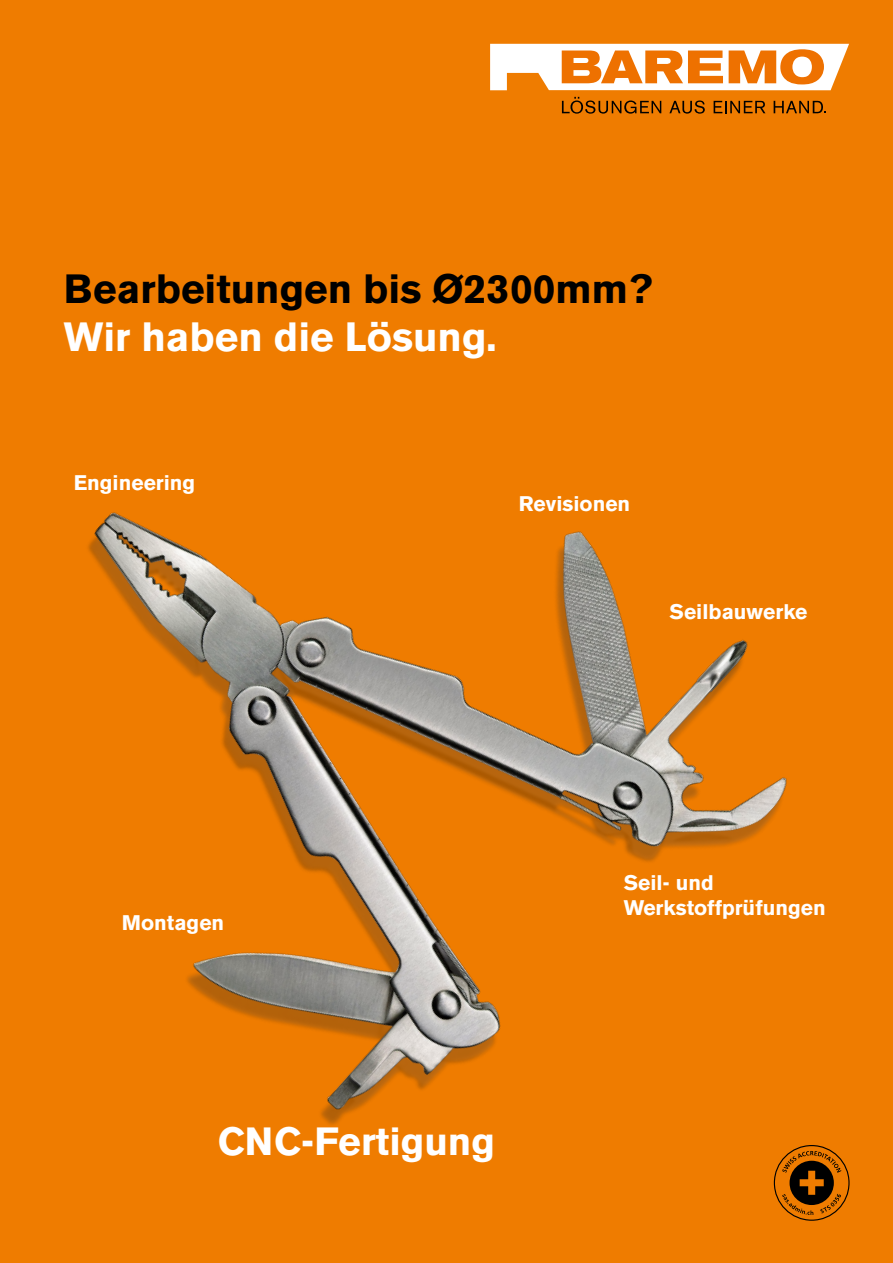
<style>
.page{position:relative;width:893px;height:1263px;background:#ef7c00}
.page>*{position:absolute;margin:0;border:0;box-sizing:border-box;transform-origin:0 0}
.t1{font:700 40.5px "Akzidenz Grotesk BE";color:#000}
.t2{font:700 40.5px "Akzidenz Grotesk BE";color:#fff}
.t3{font:700 39px "Akzidenz Grotesk BE";color:#fff}
.t4{font:700 21px/25.2px "Akzidenz Grotesk BE";color:#fff}
</style>
<div class="page">
<img style="left:88px;top:512px;width:699px;height:613px">
<svg style="left:490px;top:44px;width:359px;height:46px"></svg>
<svg style="left:562px;top:97px;width:99px;height:17px"></svg>
<svg style="left:669px;top:101px;width:36px;height:13px"></svg>
<svg style="left:714px;top:101px;width:51px;height:12px"></svg>
<svg style="left:774px;top:101px;width:52px;height:12px"></svg>
<svg style="left:774px;top:1145px;width:76px;height:76px"></svg>
<h1 class="t1" style="left:64px;top:265px;width:590px">Bearbeitungen bis Ø2300mm?</h1>
<h1 class="t2" style="left:64px;top:314px;width:434px">Wir haben die Lösung.</h1>
<p class="t4" style="left:74px;top:470px;width:123px">Engineering</p>
<p class="t4" style="left:519px;top:491px;width:113px">Revisionen</p>
<p class="t4" style="left:670px;top:599px;width:139px">Seilbauwerke</p>
<p class="t4" style="left:122px;top:910px;width:104px">Montagen</p>
<h2 class="t3" style="left:218px;top:1119px;width:279px">CNC-Fertigung</h2>
<p class="t4" style="left:624px;top:870px;width:204px">Seil- und<br>Werkstoffprüfungen</p>
</div>
